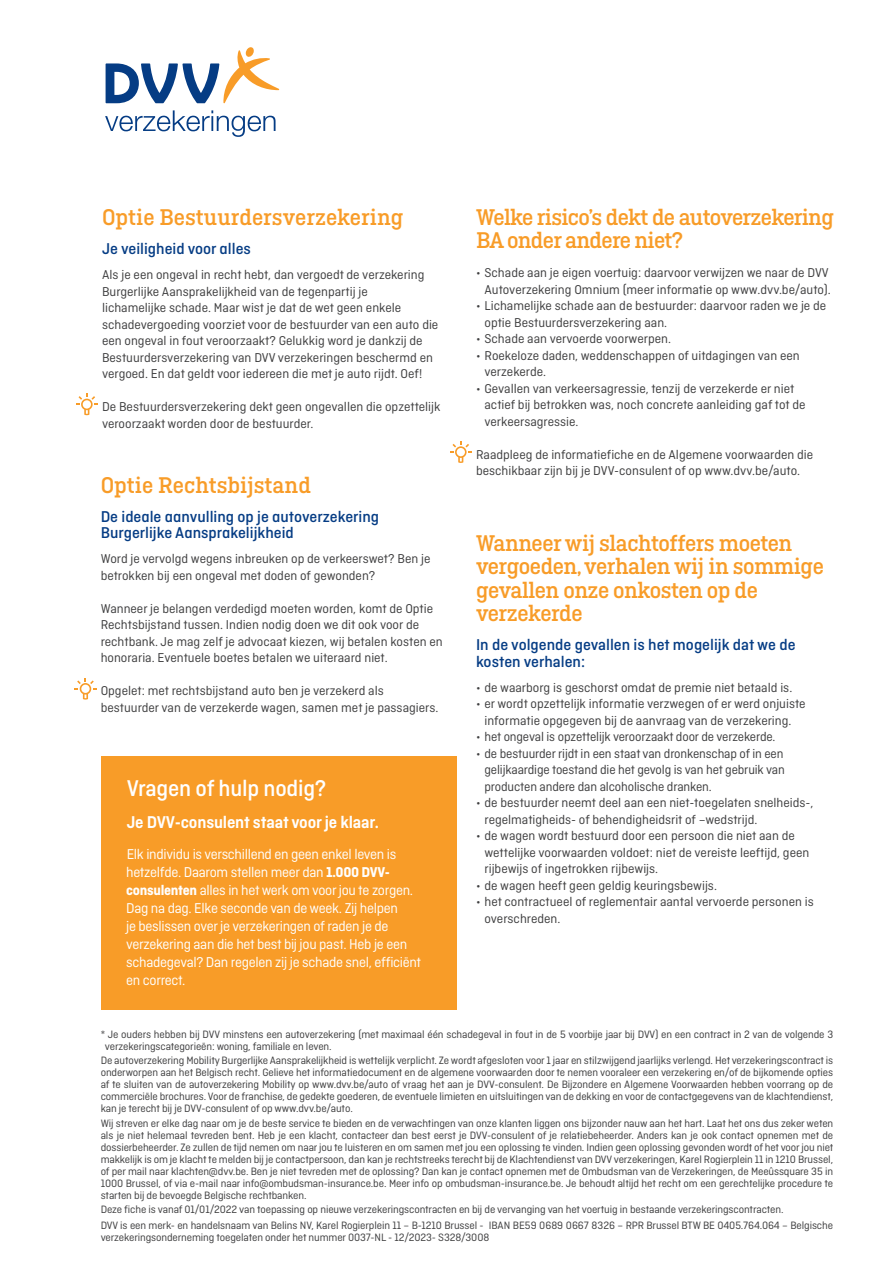
<style>
.page{position:relative;width:893px;height:1263px;background:#fff}
.page>*{position:absolute;margin:0;border:0;box-sizing:border-box;transform-origin:0 0}
._02_TUSSENTITEL_ORANJE{font:500 24px/23.2px "Ciutadella Slab";letter-spacing:-.02em;color:#f89c28}
._02_TUSSENTITEL_ORANJE-2{font:500 24px "Ciutadella Slab";color:#f89c28}
.TITEL_BLAUW{font:500 24px "Ciutadella";letter-spacing:-.01em;color:#fff}
.TITEL_BLAUW-2{font:600 18px "Ciutadella";letter-spacing:-.01em;color:#fff}
._01_DVV_bodytext_9pt{font:500 16.5px/16.5px "Ciutadella";color:#053c84}
.TITEL_BLAUW-3{font:15px/18px "Ciutadella";letter-spacing:-.02em;color:#fff}
._01_BODY_BLACK_80{font:13.5px/16.5px "Ciutadella";color:#3e3e3f}
.LEGAL{font:11.25px/12px "Ciutadella";letter-spacing:-.01em;color:#3e3e3f}
.s1{font-weight:700}
</style>
<div class="page">
<svg style="left:75px;top:678px;width:21px;height:22px"></svg>
<div style="left:101px;top:757px;width:355px;height:253px;background:#f89c28"></div>
<svg style="left:450px;top:441px;width:22px;height:22px"></svg>
<svg style="left:76px;top:393px;width:22px;height:22px"></svg>
<svg style="left:106px;top:47px;width:173px;height:57px"></svg>
<svg style="left:105px;top:110px;width:171px;height:27px"></svg>
<p class="_02_TUSSENTITEL_ORANJE-2" style="left:102px;top:204px;width:303px">Optie Bestuurdersverzekering</p>
<p class="_01_DVV_bodytext_9pt" style="left:102px;top:240px;width:150px">Je veiligheid voor alles</p>
<p class="_01_BODY_BLACK_80" style="left:102px;top:266px;width:338px">Als je een ongeval in recht hebt, dan vergoedt de verzekering Burgerlijke Aansprakelijkheid van de tegenpartij je<br>lichamelijke schade. Maar wist je dat de wet geen enkele schadevergoeding voorziet voor de bestuurder van een auto die een ongeval in fout veroorzaakt? Gelukkig word je dankzij de Bestuurdersverzekering van DVV verzekeringen beschermd en vergoed. En dat geldt voor iedereen die met je auto rijdt. Oef!</p>
<p class="_01_BODY_BLACK_80" style="left:102px;top:398px;width:340px">De Bestuurdersverzekering dekt geen ongevallen die opzettelijk veroorzaakt worden door de bestuurder.</p>
<p class="_02_TUSSENTITEL_ORANJE-2" style="left:101px;top:472px;width:212px">Optie Rechtsbijstand</p>
<p class="_01_DVV_bodytext_9pt" style="left:101px;top:508px;width:280px">De ideale aanvulling op je autoverzekering<br>Burgerlijke Aansprakelijkheid</p>
<p class="_01_BODY_BLACK_80" style="left:101px;top:551px;width:331px">Word je vervolgd wegens inbreuken op de verkeerswet? Ben je betrokken bij een ongeval met doden of gewonden?</p>
<p class="_01_BODY_BLACK_80" style="left:101px;top:600px;width:344px">Wanneer je belangen verdedigd moeten worden, komt de Optie Rechtsbijstand tussen. Indien nodig doen we dit ook voor de rechtbank. Je mag zelf je advocaat kiezen, wij betalen kosten en honoraria. Eventuele boetes betalen we uiteraard niet.</p>
<p class="_01_BODY_BLACK_80" style="left:101px;top:683px;width:339px">Opgelet: met rechtsbijstand auto ben je verzekerd als bestuurder van de verzekerde wagen, samen met je passagiers.</p>
<p class="TITEL_BLAUW" style="left:127px;top:775px;width:201px">Vragen of hulp nodig?</p>
<p class="TITEL_BLAUW-2" style="left:127px;top:812px;width:254px">Je DVV-consulent staat voor je klaar.</p>
<p class="TITEL_BLAUW-3" style="left:126px;top:845px;width:297px">Elk individu is verschillend en geen enkel leven is hetzelfde. Daarom stellen meer dan <span class="s1">1.000 DVV&shy;consulenten</span> alles in het werk om voor jou te zorgen.<br>Dag na dag. Elke seconde van de week. Zij helpen<br>je beslissen over je verzekeringen of raden je de verzekering aan die het best bij jou past. Heb je een schadegeval? Dan regelen zij je schade snel, efficiënt en correct.</p>
<p class="_02_TUSSENTITEL_ORANJE" style="left:476px;top:205px;width:359px">Welke risico’s dekt de autoverzekering<br>BA onder andere niet?</p>
<p class="_01_BODY_BLACK_80" style="left:476px;top:264px;width:356px;text-align:right">• Schade aan je eigen voertuig: daarvoor verwijzen we naar de DVV<br>Autoverzekering Omnium (meer informatie op www.dvv.be/auto).</p>
<p class="_01_BODY_BLACK_80" style="left:484px;top:297px;width:343px;text-indent:-9px">• Lichamelijke schade aan de bestuurder: daarvoor raden we je de optie Bestuurdersverzekering aan.</p>
<p class="_01_BODY_BLACK_80" style="left:476px;top:330px;width:196px">• Schade aan vervoerde voorwerpen.</p>
<p class="_01_BODY_BLACK_80" style="left:484px;top:347px;width:317px;text-indent:-9px">• Roekeloze daden, weddenschappen of uitdagingen van een verzekerde.</p>
<p class="_01_BODY_BLACK_80" style="left:484px;top:380px;width:322px;text-indent:-9px">• Gevallen van verkeersagressie, tenzij de verzekerde er niet actief bij betrokken was, noch concrete aanleiding gaf tot de verkeersagressie.</p>
<p class="_01_BODY_BLACK_80" style="left:476px;top:446px;width:339px">Raadpleeg de informatiefiche en de Algemene voorwaarden die beschikbaar zijn bij je DVV-consulent of op www.dvv.be/auto.</p>
<p class="_02_TUSSENTITEL_ORANJE" style="left:476px;top:532px;width:349px">Wanneer wij slachtoffers moeten vergoeden, verhalen wij in sommige gevallen onze onkosten op de verzekerde</p>
<p class="_01_DVV_bodytext_9pt" style="left:476px;top:636px;width:321px">In de volgende gevallen is het mogelijk dat we de kosten verhalen:</p>
<p class="_01_BODY_BLACK_80" style="left:476px;top:679px;width:318px">• de waarborg is geschorst omdat de premie niet betaald is.</p>
<p class="_01_BODY_BLACK_80" style="left:476px;top:695px;width:331px;text-align:center">• er wordt opzettelijk informatie verzwegen of er werd onjuiste informatie opgegeven bij de aanvraag van de verzekering.</p>
<p class="_01_BODY_BLACK_80" style="left:476px;top:728px;width:301px">• het ongeval is opzettelijk veroorzaakt door de verzekerde.</p>
<p class="_01_BODY_BLACK_80" style="left:484px;top:745px;width:302px;text-align:justify;text-indent:-9px">• de bestuurder rijdt in een staat van dronkenschap of in een gelijkaardige toestand die het gevolg is van het gebruik van producten andere dan alcoholische dranken.</p>
<p class="_01_BODY_BLACK_80" style="left:484px;top:794px;width:330px;text-indent:-9px">• de bestuurder neemt deel aan een niet-toegelaten snelheids-, regelmatigheids- of behendigheidsrit of –wedstrijd.</p>
<p class="_01_BODY_BLACK_80" style="left:484px;top:827px;width:326px;text-indent:-9px">• de wagen wordt bestuurd door een persoon die niet aan de wettelijke voorwaarden voldoet: niet de vereiste leeftijd, geen rijbewijs of ingetrokken rijbewijs.</p>
<p class="_01_BODY_BLACK_80" style="left:476px;top:877px;width:242px">• de wagen heeft geen geldig keuringsbewijs.</p>
<p class="_01_BODY_BLACK_80" style="left:484px;top:893px;width:331px;text-indent:-9px">• het contractueel of reglementair aantal vervoerde personen is overschreden.</p>
<p class="LEGAL" style="left:105px;top:1028px;width:730px;text-indent:-4px">* Je ouders hebben bij DVV minstens een autoverzekering (met maximaal één schadegeval in fout in de 5 voorbije jaar bij DVV) en een contract in 2 van de volgende 3 verzekeringscategorieën: woning, familiale en leven.</p>
<p class="LEGAL" style="left:101px;top:1054px;width:734px;text-align:justify">De autoverzekering Mobility Burgerlijke Aansprakelijkheid is wettelijk verplicht. Ze wordt afgesloten voor 1 jaar en stilzwijgend jaarlijks verlengd. Het verzekeringscontract is onderworpen aan het Belgisch recht. Gelieve het informatiedocument en de algemene voorwaarden door te nemen vooraleer een verzekering en/of de bijkomende opties af te sluiten van de autoverzekering Mobility op www.dvv.be/auto of vraag het aan je DVV-consulent. De Bijzondere en Algemene Voorwaarden hebben voorrang op de commerciële brochures. Voor de franchise, de gedekte goederen, de eventuele limieten en uitsluitingen van de dekking en voor de contactgegevens van de klachtendienst, kan je terecht bij je DVV-consulent of op www.dvv.be/auto.</p>
<p class="LEGAL" style="left:101px;top:1117px;width:734px;text-align:justify">Wij streven er elke dag naar om je de beste service te bieden en de verwachtingen van onze klanten liggen ons bijzonder nauw aan het hart. Laat het ons dus zeker weten als je niet helemaal tevreden bent. Heb je een klacht, contacteer dan best eerst je DVV-consulent of je relatiebeheerder. Anders kan je ook contact opnemen met de dossierbeheerder. Ze zullen de tijd nemen om naar jou te luisteren en om samen met jou een oplossing te vinden. Indien geen oplossing gevonden wordt of het voor jou niet makkelijk is om je klacht te melden bij je contactpersoon, dan kan je rechtstreeks terecht bij de Klachtendienst van DVV verzekeringen, Karel Rogierplein 11 in 1210 Brussel, of per mail naar klachten@dvv.be. Ben je niet tevreden met de oplossing? Dan kan je contact opnemen met de Ombudsman van de Verzekeringen, de Meeûssquare 35 in 1000 Brussel, of via e-mail naar info@ombudsman-insurance.be. Meer info op ombudsman-insurance.be. Je behoudt altijd het recht om een gerechtelijke procedure te starten bij de bevoegde Belgische rechtbanken.</p>
<p class="LEGAL" style="left:101px;top:1203px;width:684px">Deze fiche is vanaf 01/01/2022 van toepassing op nieuwe verzekeringscontracten en bij de vervanging van het voertuig in bestaande verzekeringscontracten.</p>
<p class="LEGAL" style="left:101px;top:1219px;width:734px">DVV is een merk- en handelsnaam van Belins NV, Karel Rogierplein 11 – B-1210 Brussel - IBAN BE59 0689 0667 8326 – RPR Brussel BTW BE 0405.764.064 – Belgische verzekeringsonderneming toegelaten onder het nummer 0037-NL - 12/2023- S328/3008</p>
</div>
